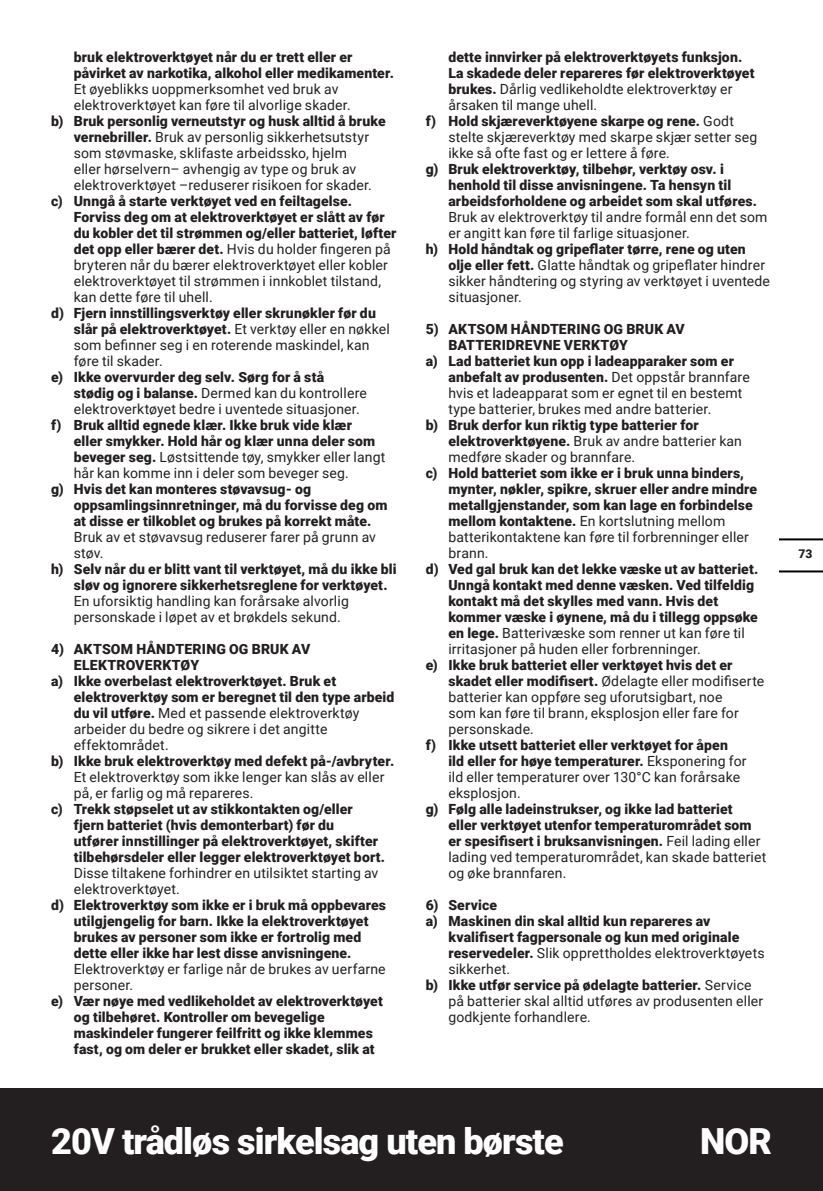
<style>
.page{position:relative;width:823px;height:1191px;background:#fff}
.page>*{position:absolute;margin:0;border:0;box-sizing:border-box;transform-origin:0 0}
.t1{font:900 36px "Roboto";letter-spacing:-.025em;color:#fff}
.t2{font:900 14px/16px "Roboto";letter-spacing:.01em;color:#231f20}
.t3{font:14px/16px "Roboto";letter-spacing:.01em;color:#231f20}
.t4{font:900 12px "Roboto";color:#231f20}
.s1{font-weight:400}
.s2{font-weight:900}
</style>
<div class="page">
<div style="left:1px;top:1089px;width:821px;height:102px;background:#231f20"></div>
<hr style="left:0;top:1089px;width:1px;height:102px;background:#231f20">
<hr style="left:779px;top:570px;width:43px;height:2px;background:#000">
<hr style="left:779px;top:538px;width:43px;height:2px;background:#000">
<p class="t2" style="left:74px;top:48px;width:321px">bruk elektroverktøyet når du er trett eller er påvirket av narkotika, alkohol eller medikamenter.<br><span class="s1">Et øyeblikks uoppmerksomhet ved bruk av elektroverktøyet kan føre til alvorlige skader.</span></p>
<p class="t3" style="left:74px;top:112px;width:313px;text-indent:-23px"><span class="s2">b) Bruk personlig verneutstyr og husk alltid å bruke vernebriller.</span> Bruk av personlig sikkerhetsutstyr som støvmaske, sklifaste arbeidssko, hjelm<br>eller hørselvern– avhengig av type og bruk av elektroverktøyet –reduserer risikoen for skader.</p>
<p class="t2" style="left:74px;top:192px;width:324px;text-indent:-23px">c) Unngå å starte verktøyet ved en feiltagelse.<br>Forviss deg om at elektroverktøyet er slått av før du kobler det til strømmen og/eller batteriet, løfter det opp eller bærer det. <span class="s1">Hvis du holder fingeren på bryteren når du bærer elektroverktøyet eller kobler elektroverktøyet til strømmen i innkoblet tilstand, kan dette føre til uhell.</span></p>
<p class="t3" style="left:74px;top:304px;width:317px;text-indent:-23px"><span class="s2">d) Fjern innstillingsverktøy eller skrunøkler før du slår på elektroverktøyet.</span> Et verktøy eller en nøkkel som befinner seg i en roterende maskindel, kan føre til skader.</p>
<p class="t3" style="left:74px;top:368px;width:294px;text-indent:-23px"><span class="s2">e) Ikke overvurder deg selv. Sørg for å stå stødig og i balanse.</span> Dermed kan du kontrollere elektroverktøyet bedre i uventede situasjoner.</p>
<p class="t2" style="left:74px;top:416px;width:313px;text-indent:-23px">f) Bruk alltid egnede klær. Ikke bruk vide klær<br>eller smykker. Hold hår og klær unna deler som beveger seg. <span class="s1">Løstsittende tøy, smykker eller langt hår kan komme inn i deler som beveger seg.</span></p>
<p class="t2" style="left:74px;top:480px;width:315px;text-indent:-23px">g) Hvis det kan monteres støvavsug- og oppsamlingsinnretninger, må du forvisse deg om at disse er tilkoblet og brukes på korrekt måte.<br><span class="s1">Bruk av et støvavsug reduserer farer på grunn av støv.</span></p>
<p class="t2" style="left:74px;top:560px;width:324px;text-indent:-23px">h) Selv når du er blitt vant til verktøyet, må du ikke bli sløv og ignorere sikkerhetsreglene for verktøyet.<br><span class="s1">En uforsiktig handling kan forårsake alvorlig personskade i løpet av et brøkdels sekund.</span></p>
<p class="t2" style="left:74px;top:640px;width:238px;text-indent:-23px">4) AKTSOM HÅNDTERING OG BRUK AV<br>ELEKTROVERKTØY</p>
<p class="t2" style="left:74px;top:672px;width:322px;text-indent:-23px">a) Ikke overbelast elektroverktøyet. Bruk et elektroverktøy som er beregnet til den type arbeid du vil utføre. <span class="s1">Med et passende elektroverktøy arbeider du bedre og sikrere i det angitte effektområdet.</span></p>
<p class="t3" style="left:74px;top:752px;width:322px;text-indent:-23px"><span class="s2">b) Ikke bruk elektroverktøy med defekt på-/avbryter.<br></span>Et elektroverktøy som ikke lenger kan slås av eller på, er farlig og må repareres.</p>
<p class="t2" style="left:74px;top:800px;width:312px;text-indent:-23px">c) Trekk støpselet ut av stikkontakten og/eller fjern batteriet (hvis demonterbart) før du<br>utfører innstillinger på elektroverktøyet, skifter tilbehørsdeler eller legger elektroverktøyet bort.<br><span class="s1">Disse tiltakene forhindrer en utilsiktet starting av elektroverktøyet.</span></p>
<p class="t2" style="left:74px;top:896px;width:313px;text-indent:-23px">d) Elektroverktøy som ikke er i bruk må oppbevares utilgjengelig for barn. Ikke la elektroverktøyet brukes av personer som ikke er fortrolig med dette eller ikke har lest disse anvisningene.<br><span class="s1">Elektroverktøy er farlige når de brukes av uerfarne personer.</span></p>
<p class="t2" style="left:74px;top:992px;width:310px;text-indent:-23px">e) Vær nøye med vedlikeholdet av elektroverktøyet og tilbehøret. Kontroller om bevegelige maskindeler fungerer feilfritt og ikke klemmes fast, og om deler er brukket eller skadet, slik at</p>
<p class="t2" style="left:448px;top:48px;width:307px">dette innvirker på elektroverktøyets funksjon.<br>La skadede deler repareres før elektroverktøyet brukes. <span class="s1">Dårlig vedlikeholdte elektroverktøy er årsaken til mange uhell.</span></p>
<p class="t3" style="left:448px;top:112px;width:310px;text-indent:-23px"><span class="s2">f) Hold skjæreverktøyene skarpe og rene.</span> Godt stelte skjæreverktøy med skarpe skjær setter seg ikke så ofte fast og er lettere å føre.</p>
<p class="t2" style="left:448px;top:160px;width:320px;text-indent:-23px">g) Bruk elektroverktøy, tilbehør, verktøy osv. i henhold til disse anvisningene. Ta hensyn til arbeidsforholdene og arbeidet som skal utføres.<br><span class="s1">Bruk av elektroverktøy til andre formål enn det som er angitt kan føre til farlige situasjoner.</span></p>
<p class="t3" style="left:448px;top:240px;width:323px;text-indent:-23px"><span class="s2">h) Hold håndtak og gripeflater tørre, rene og uten olje eller fett.</span> Glatte håndtak og gripeflater hindrer sikker håndtering og styring av verktøyet i uventede situasjoner.</p>
<p class="t2" style="left:448px;top:320px;width:238px;text-indent:-23px">5) AKTSOM HÅNDTERING OG BRUK AV<br>BATTERIDREVNE VERKTØY</p>
<p class="t3" style="left:448px;top:352px;width:303px;text-indent:-23px"><span class="s2">a) Lad batteriet kun opp i ladeapparaker som er anbefalt av produsenten.</span> Det oppstår brannfare hvis et ladeapparat som er egnet til en bestemt type batterier, brukes med andre batterier.</p>
<p class="t2" style="left:448px;top:416px;width:295px;text-indent:-23px">b) Bruk derfor kun riktig type batterier for elektroverktøyene. <span class="s1">Bruk av andre batterier kan medføre skader og brannfare.</span></p>
<p class="t2" style="left:448px;top:464px;width:310px;text-indent:-23px">c) Hold batteriet som ikke er i bruk unna binders, mynter, nøkler, spikre, skruer eller andre mindre metallgjenstander, som kan lage en forbindelse mellom kontaktene. <span class="s1">En kortslutning mellom batterikontaktene kan føre til forbrenninger eller brann.</span></p>
<p class="t2" style="left:448px;top:560px;width:311px;text-indent:-23px">d) Ved gal bruk kan det lekke væske ut av batteriet.<br>Unngå kontakt med denne væsken. Ved tilfeldig kontakt må det skylles med vann. Hvis det kommer væske i øynene, må du i tillegg oppsøke en lege. <span class="s1">Batterivæske som renner ut kan føre til irritasjoner på huden eller forbrenninger.</span></p>
<p class="t3" style="left:448px;top:656px;width:317px;text-indent:-23px"><span class="s2">e) Ikke bruk batteriet eller verktøyet hvis det er skadet eller modifisert.</span> Ødelagte eller modifiserte batterier kan oppføre seg uforutsigbart, noe<br>som kan føre til brann, eksplosjon eller fare for personskade.</p>
<p class="t2" style="left:448px;top:736px;width:299px;text-indent:-23px">f) Ikke utsett batteriet eller verktøyet for åpen ild eller for høye temperaturer. <span class="s1">Eksponering for ild eller temperaturer over 130°C kan forårsake eksplosjon.</span></p>
<p class="t2" style="left:448px;top:800px;width:319px;text-indent:-23px">g) Følg alle ladeinstrukser, og ikke lad batteriet<br>eller verktøyet utenfor temperaturområdet som er spesifisert i bruksanvisningen. <span class="s1">Feil lading eller lading ved temperaturområdet, kan skade batteriet og øke brannfaren.</span></p>
<p class="t2" style="left:425px;top:896px;width:73px">6) Service</p>
<p class="t2" style="left:448px;top:912px;width:317px;text-indent:-23px">a) Maskinen din skal alltid kun repareres av kvalifisert fagpersonale og kun med originale reservedeler. <span class="s1">Slik opprettholdes elektroverktøyets sikkerhet.</span></p>
<p class="t3" style="left:448px;top:976px;width:316px;text-indent:-23px"><span class="s2">b) Ikke utfør service på ødelagte batterier.</span> Service på batterier skal alltid utføres av produsenten eller godkjente forhandlere.</p>
<h1 class="t1" style="left:51px;top:1115px;width:514px">20V trådløs sirkelsag uten børste</h1>
<h1 class="t1" style="left:699px;top:1115px;width:73px">NOR</h1>
<p class="t4" style="left:798px;top:545px;width:15px">73</p>
</div>
